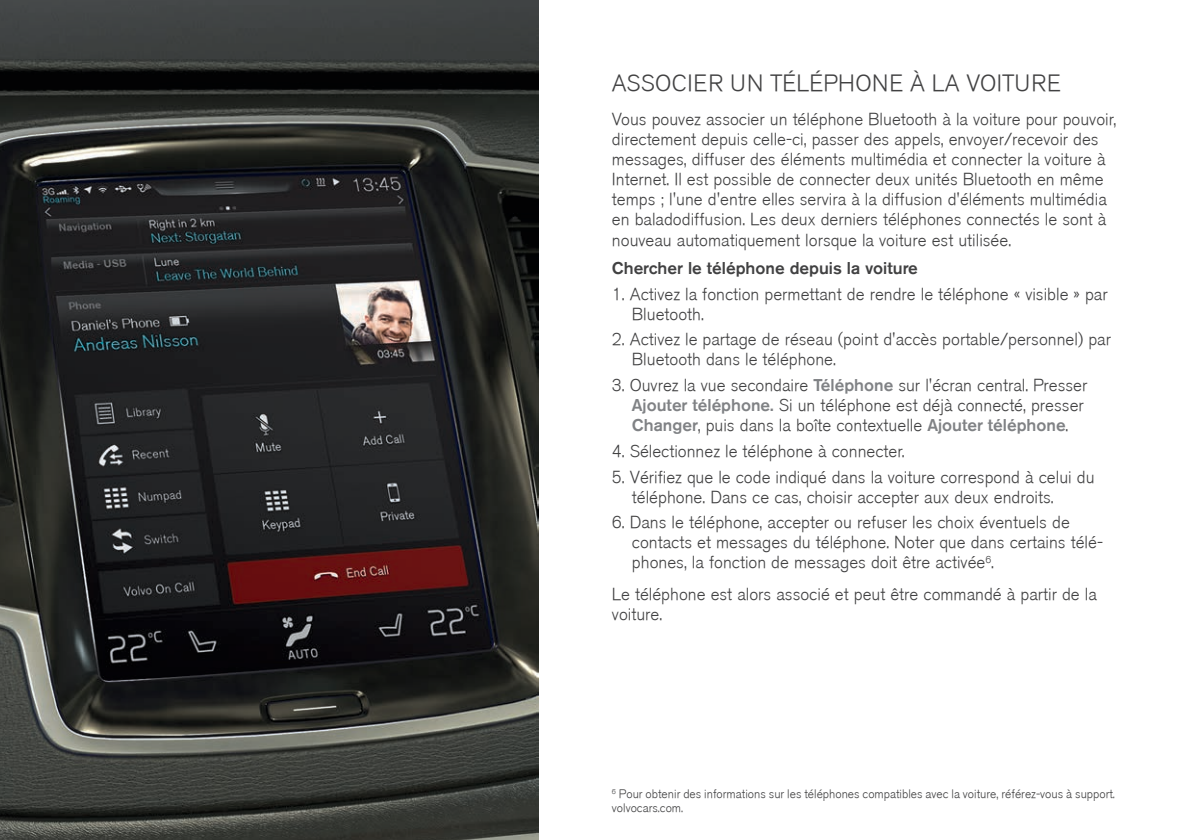
<style>
.page{position:relative;width:1191px;height:840px;background:#fff}
.page>*{position:absolute;margin:0;border:0;box-sizing:border-box;transform-origin:0 0}
.t1{font:300 23px "Volvo Sans";letter-spacing:.02em;color:#414142}
.t2{font:300 17px/20px "Volvo Sans";color:#414142}
.t3{font:300 17px "Volvo Sans";color:#414142}
.t4{font:300 12px/14px "Volvo Sans";color:#414142}
.s1{color:#808285}
</style>
<div class="page">
<img style="left:0;top:0;width:538px;height:839px">
<h1 class="t1" style="left:612px;top:70px;width:450px">ASSOCIER UN TÉLÉPHONE À LA VOITURE</h1>
<p class="t2" style="left:612px;top:110px;width:506px">Vous pouvez associer un téléphone Bluetooth à la voiture pour pouvoir, directement depuis celle-ci, passer des appels, envoyer/recevoir des messages, diffuser des éléments multimédia et connecter la voiture à Internet. Il est possible de connecter deux unités Bluetooth en même temps ; l'une d'entre elles servira à la diffusion d'éléments multimédia en baladodiffusion. Les deux derniers téléphones connectés le sont à nouveau automatiquement lorsque la voiture est utilisée.</p>
<p class="t3" style="left:612px;top:257px;width:307px">Chercher le téléphone depuis la voiture</p>
<p class="t2" style="left:632px;top:284px;width:477px;text-indent:-20px">1. Activez la fonction permettant de rendre le téléphone « visible » par<br>Bluetooth.</p>
<p class="t2" style="left:632px;top:330px;width:480px;text-indent:-20px">2. Activez le partage de réseau (point d'accès portable/personnel) par<br>Bluetooth dans le téléphone.</p>
<p class="t2" style="left:632px;top:375px;width:457px;text-indent:-20px">3. Ouvrez la vue secondaire <span class="s1">Téléphone</span> sur l'écran central. Presser<br><span class="s1">Ajouter téléphone.</span> Si un téléphone est déjà connecté, presser<br><span class="s1">Changer</span>, puis dans la boîte contextuelle <span class="s1">Ajouter téléphone</span>.</p>
<p class="t2" style="left:612px;top:441px;width:294px">4. Sélectionnez le téléphone à connecter.</p>
<p class="t2" style="left:632px;top:467px;width:464px;text-indent:-20px">5. Vérifiez que le code indiqué dans la voiture correspond à celui du téléphone. Dans ce cas, choisir accepter aux deux endroits.</p>
<p class="t2" style="left:632px;top:512px;width:472px;text-indent:-20px">6. Dans le téléphone, accepter ou refuser les choix éventuels de contacts et messages du téléphone. Noter que dans certains télé&shy;phones, la fonction de messages doit être activée<sup>6</sup>.</p>
<p class="t2" style="left:612px;top:584px;width:486px">Le téléphone est alors associé et peut être commandé à partir de la voiture.</p>
<p class="t4" style="left:612px;top:786px;width:504px"><sup>6</sup> Pour obtenir des informations sur les téléphones compatibles avec la voiture, référez-vous à support. volvocars.com.</p>
</div>
